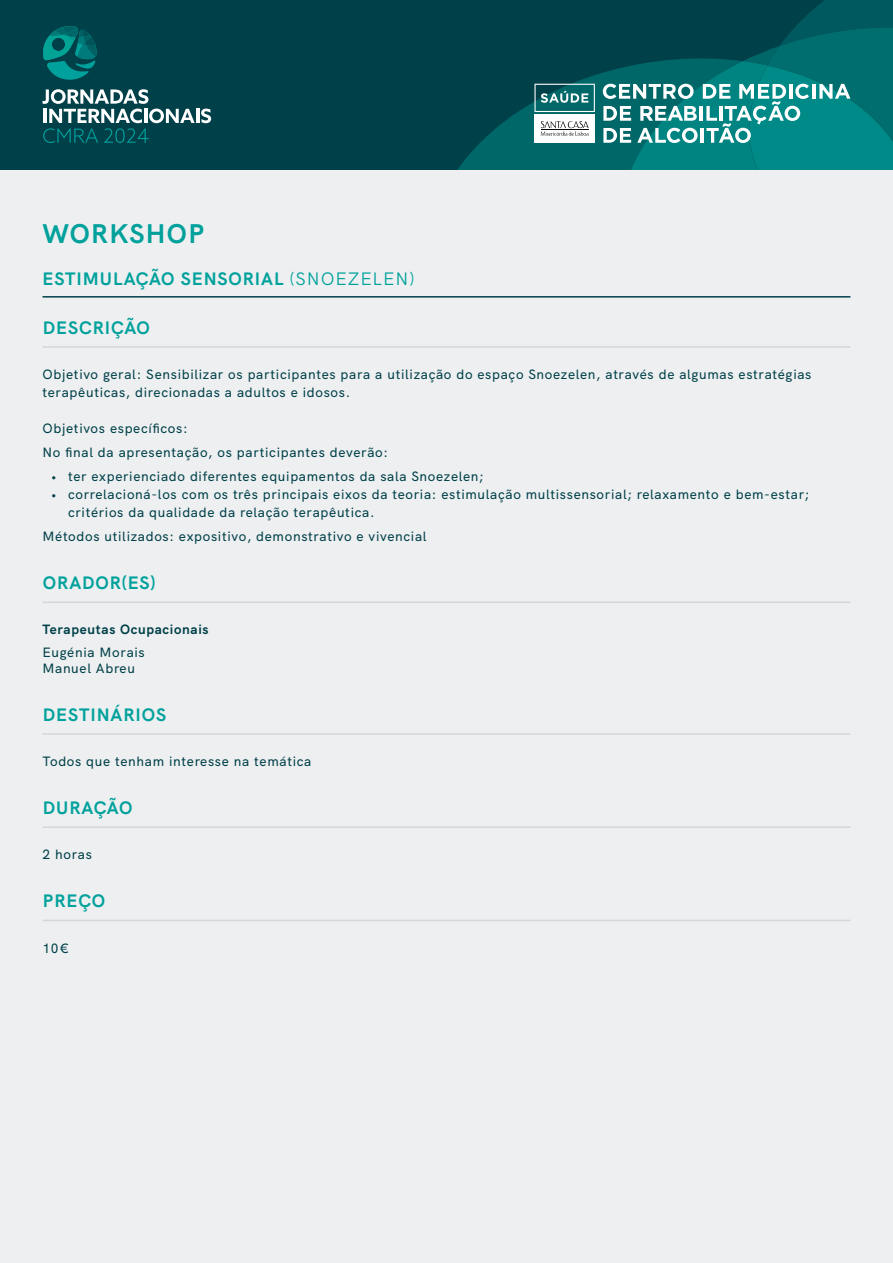
<style>
.page{position:relative;width:893px;height:1263px;background:#edeff0}
.page>*{position:absolute;margin:0;border:0;box-sizing:border-box;transform-origin:0 0}
.t1{font:700 27px "HK Grotesk";letter-spacing:.05em;color:#00a19c}
.t2{font:700 18px "HK Grotesk";letter-spacing:.05em;color:#00a19c}
.t3{font:500 13.5px/18px "HK Grotesk";letter-spacing:.05em;color:#004049}
.t4{font:700 13.5px "HK Grotesk";letter-spacing:.05em;color:#004049}
.s1{font-weight:400}
</style>
<div class="page">
<hr style="left:43px;top:296px;width:807px;height:2px;background:#004049">
<hr style="left:43px;top:346px;width:807px;height:2px;background:#d6d6d5">
<hr style="left:43px;top:601px;width:807px;height:2px;background:#d6d6d5">
<hr style="left:43px;top:733px;width:807px;height:2px;background:#d6d6d5">
<hr style="left:43px;top:826px;width:807px;height:2px;background:#d6d6d5">
<hr style="left:43px;top:920px;width:807px;height:1px;background:#d6d6d5">
<div style="left:0;top:0;width:893px;height:169px;background:#004049"></div>
<hr style="left:196px;top:109px;width:3px;height:14px;background:#fff">
<svg style="left:201px;top:109px;width:10px;height:14px"></svg>
<svg style="left:43px;top:89px;width:152px;height:54px"></svg>
<svg style="left:43px;top:26px;width:54px;height:54px"></svg>
<svg style="left:458px;top:0;width:435px;height:169px"></svg>
<h1 class="t1" style="left:43px;top:212px;width:163px">WORKSHOP</h1>
<h2 class="t2" style="left:43px;top:265px;width:373px">ESTIMULAÇÃO SENSORIAL <span class="s1">(SNOEZELEN)</span></h2>
<h2 class="t2" style="left:43px;top:313px;width:108px">DESCRIÇÃO</h2>
<p class="t3" style="left:43px;top:364px;width:770px">Objetivo geral: Sensibilizar os participantes para a utilização do espaço Snoezelen, através de algumas estratégias terapêuticas, direcionadas a adultos e idosos.</p>
<p class="t3" style="left:43px;top:415px;width:347px;line-height:24px">Objetivos específicos:<br>No final da apresentação, os participantes deverão:</p>
<p class="t3" style="left:51px;top:466px;width:434px">• ter experienciado diferentes equipamentos da sala Snoezelen;</p>
<p class="t3" style="left:68px;top:484px;width:743px;text-indent:-17px">• correlacioná-los com os três principais eixos da teoria: estimulação multissensorial; relaxamento e bem-estar; critérios da qualidade da relação terapêutica.</p>
<p class="t3" style="left:43px;top:526px;width:386px">Métodos utilizados: expositivo, demonstrativo e vivencial</p>
<h2 class="t2" style="left:43px;top:569px;width:114px">ORADOR(ES)</h2>
<p class="t4" style="left:43px;top:619px;width:168px">Terapeutas Ocupacionais</p>
<p class="t3" style="left:43px;top:642px;width:104px;line-height:16.2px">Eugénia Morais<br>Manuel Abreu</p>
<h2 class="t2" style="left:43px;top:700px;width:125px">DESTINÁRIOS</h2>
<p class="t3" style="left:43px;top:751px;width:270px">Todos que tenham interesse na temática</p>
<h2 class="t2" style="left:43px;top:794px;width:91px">DURAÇÃO</h2>
<p class="t3" style="left:43px;top:844px;width:51px">2 horas</p>
<h2 class="t2" style="left:43px;top:887px;width:64px">PREÇO</h2>
<p class="t3" style="left:43px;top:938px;width:28px">10€</p>
</div>
